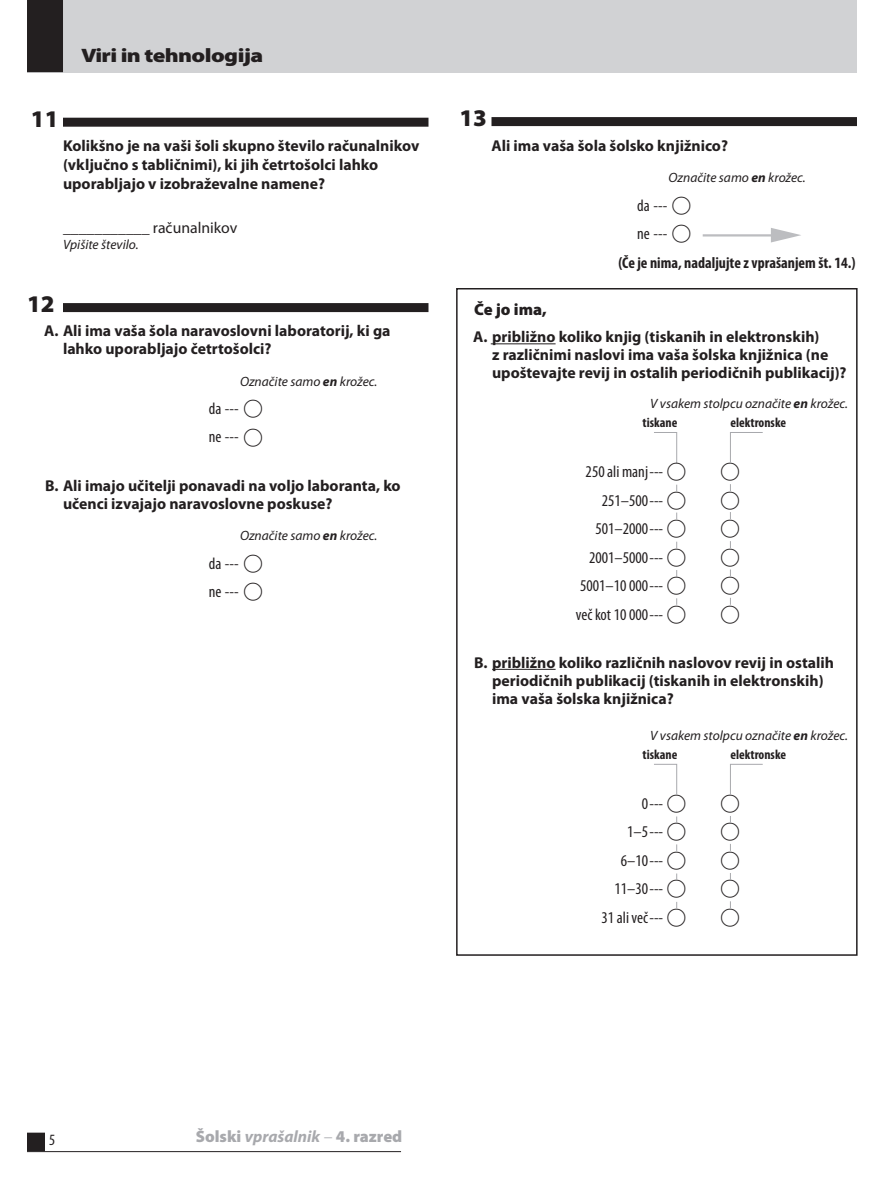
<style>
.page{position:relative;width:893px;height:1188px;background:#fff}
.page>*{position:absolute;margin:0;border:0;box-sizing:border-box;transform-origin:0 0}
.t1{font:900 24px "Myriad Pro";color:#231f20}
.t2{font:22.5px "TIMSS options";color:#231f20}
.t3{font:900 19.5px "Myriad Pro";letter-spacing:-.025em;color:#231f20;scale:1.2 1}
.t4{font:condensed 16.5px/28.5px "Myriad Pro";color:#231f20}
.t5{font:900 16.5px "Myriad Pro";color:#a8a9ad}
.t6{font:900 16.5px "Myriad Pro";color:#231f20}
.t7{font:700 15.75px/18px "Myriad Pro";color:#231f20}
.t8{font:700 condensed 15.75px "Myriad Pro";color:#231f20}
.t9{font:15.75px "Myriad Pro";color:#231f20}
.t10{font:condensed 15.75px "Myriad Pro";color:#231f20}
.t11{font:italic 13.5px/18.8px "Myriad Pro";color:#231f20}
.t12{font:700 condensed 13.5px "Myriad Pro";color:#231f20}
.s1{font-weight:700}
.s2{font-family:"TIMSS options";font-stretch:normal;font-size:22.5px}
.s3{font-weight:700;font-style:normal;font-stretch:condensed}
.s4{font-weight:700;font-style:italic}
.s5{font-family:"Minion Pro";font-weight:400}
.s6{font-style:italic}
</style>
<div class="page">
<div style="left:28px;top:1133px;width:16px;height:17px;background:#231f20"></div>
<div style="left:27px;top:1133px;width:18px;height:18px;border:2px solid #231f20"></div>
<hr style="left:27px;top:1151px;width:374px;height:1px;background:#231f20">
<div style="left:491px;top:117px;width:366px;height:9px;background:#231f20"></div>
<hr style="left:703px;top:234px;width:76px;height:3px;background:#bcbdc0">
<svg style="left:771px;top:228px;width:30px;height:14px"></svg>
<svg style="left:654px;top:432px;width:23px;height:32px"></svg>
<div style="left:456px;top:288px;width:402px;height:668px;border:2px solid #231f20"></div>
<hr style="left:491px;top:343px;width:65px;height:1px;background:#231f20">
<hr style="left:492px;top:669px;width:64px;height:1px;background:#231f20">
<svg style="left:730px;top:432px;width:33px;height:32px"></svg>
<svg style="left:654px;top:764px;width:23px;height:31px"></svg>
<svg style="left:730px;top:764px;width:33px;height:31px"></svg>
<div style="left:27px;top:0;width:829px;height:73px;background:#d1d2d4"></div>
<div style="left:27px;top:0;width:36px;height:72px;background:#231f20"></div>
<div style="left:63px;top:118px;width:365px;height:9px;background:#231f20"></div>
<div style="left:63px;top:303px;width:365px;height:9px;background:#231f20"></div>
<p class="t3" style="left:81px;top:45px;width:154px">Viri in tehnologija</p>
<h1 class="t1" style="left:31px;top:105px;width:29px">11</h1>
<p class="t7" style="left:63px;top:137px;width:358px;line-height:18.9px">Kolikšno je na vaši šoli skupno število računalnikov (vključno s tabličnimi), ki jih četrtošolci lahko uporabljajo v izobraževalne namene?</p>
<p class="t9" style="left:63px;top:219px;width:176px">___________ računalnikov</p>
<p class="t11" style="left:63px;top:235px;width:77px">Vpišite število.</p>
<h1 class="t1" style="left:27px;top:290px;width:29px">12</h1>
<p class="t7" style="left:63px;top:322px;width:329px;text-indent:-19px">A. Ali ima vaša šola naravoslovni laboratorij, ki ga lahko uporabljajo četrtošolci?</p>
<p class="t11" style="left:240px;top:372px;width:139px">Označite samo <span class="s1">en</span> krožec.</p>
<p class="t4" style="left:209px;top:395px;width:56px">da --- <span class="s2">A </span>ne --- <span class="s2">A</span></p>
<p class="t7" style="left:63px;top:476px;width:339px;text-indent:-18px">B. Ali imajo učitelji ponavadi na voljo laboranta, ko učenci izvajajo naravoslovne poskuse?</p>
<p class="t11" style="left:240px;top:526px;width:139px">Označite samo <span class="s1">en</span> krožec.</p>
<p class="t4" style="left:209px;top:549px;width:56px">da --- <span class="s2">A </span>ne --- <span class="s2">A</span></p>
<h1 class="t1" style="left:459px;top:104px;width:29px">13</h1>
<p class="t7" style="left:491px;top:137px;width:238px">Ali ima vaša šola šolsko knjižnico?</p>
<p class="t11" style="left:668px;top:169px;width:139px">Označite samo <span class="s1">en</span> krožec.</p>
<p class="t4" style="left:637px;top:192px;width:56px">da --- <span class="s2">A </span>ne --- <span class="s2">A</span></p>
<p class="t8" style="left:618px;top:254px;width:239px">(Če je nima, nadaljujte z vprašanjem št. 14.)</p>
<p class="t6" style="left:474px;top:300px;width:74px">Če jo ima,</p>
<p class="t7" style="left:492px;top:328px;width:356px;text-indent:-19px">A. približno koliko knjig (tiskanih in elektronskih)<br>z različnimi naslovi ima vaša šolska knjižnica (ne upoštevajte revij in ostalih periodičnih publikacij)?</p>
<p class="t11" style="left:642px;top:395px;width:207px;text-indent:8px">V vsakem stolpcu označite <span class="s1">en</span> krožec. <span class="s3">tiskane</span></p>
<p class="t12" style="left:731px;top:415px;width:57px">elektronske</p>
<p class="t4" style="left:586px;top:458px;width:102px">250 ali manj --- <span class="s2">A</span></p>
<h2 class="t2" style="left:721px;top:459px;width:20px">A</h2>
<p class="t4" style="left:602px;top:486px;width:86px">251–500 --- <span class="s2">A</span></p>
<h2 class="t2" style="left:721px;top:488px;width:20px">A</h2>
<p class="t4" style="left:595px;top:515px;width:93px">501–2000 --- <span class="s2">A</span></p>
<h2 class="t2" style="left:721px;top:516px;width:20px">A</h2>
<p class="t4" style="left:589px;top:543px;width:99px">2001–5000 --- <span class="s2">A</span></p>
<h2 class="t2" style="left:721px;top:545px;width:20px">A</h2>
<p class="t4" style="left:580px;top:572px;width:108px">5001–10 000 --- <span class="s2">A</span></p>
<h2 class="t2" style="left:721px;top:573px;width:20px">A</h2>
<p class="t4" style="left:576px;top:600px;width:112px">več kot 10 000 --- <span class="s2">A</span></p>
<h2 class="t2" style="left:721px;top:602px;width:20px">A</h2>
<p class="t7" style="left:492px;top:654px;width:343px;text-indent:-18px">B. približno koliko različnih naslovov revij in ostalih periodičnih publikacij (tiskanih in elektronskih) ima vaša šolska knjižnica?</p>
<p class="t11" style="left:642px;top:726px;width:207px;text-indent:8px">V vsakem stolpcu označite <span class="s1">en</span> krožec. <span class="s3">tiskane</span></p>
<p class="t12" style="left:731px;top:747px;width:57px">elektronske</p>
<p class="t4" style="left:642px;top:789px;width:46px">0 --- <span class="s2">A</span></p>
<h2 class="t2" style="left:721px;top:791px;width:20px">A</h2>
<p class="t4" style="left:627px;top:818px;width:61px">1–5 --- <span class="s2">A</span></p>
<h2 class="t2" style="left:721px;top:819px;width:20px">A</h2>
<p class="t4" style="left:621px;top:846px;width:67px">6–10 --- <span class="s2">A</span></p>
<h2 class="t2" style="left:721px;top:848px;width:20px">A</h2>
<p class="t4" style="left:614px;top:875px;width:74px">11–30 --- <span class="s2">A</span></p>
<h2 class="t2" style="left:721px;top:876px;width:20px">A</h2>
<p class="t4" style="left:602px;top:903px;width:86px">31 ali več --- <span class="s2">A</span></p>
<h2 class="t2" style="left:721px;top:905px;width:20px">A</h2>
<p class="t5" style="left:196px;top:1127px;width:208px">Šolski <span class="s4">vprašalnik</span> <span class="s5">−</span> 4. razred</p>
<p class="t10" style="left:49px;top:1131px;width:8px">54</p>
<p class="t5" style="left:161px;top:1127px;width:243px">&lt;Grade 4&gt; School <span class="s6">Questionnaire</span></p>
</div>
